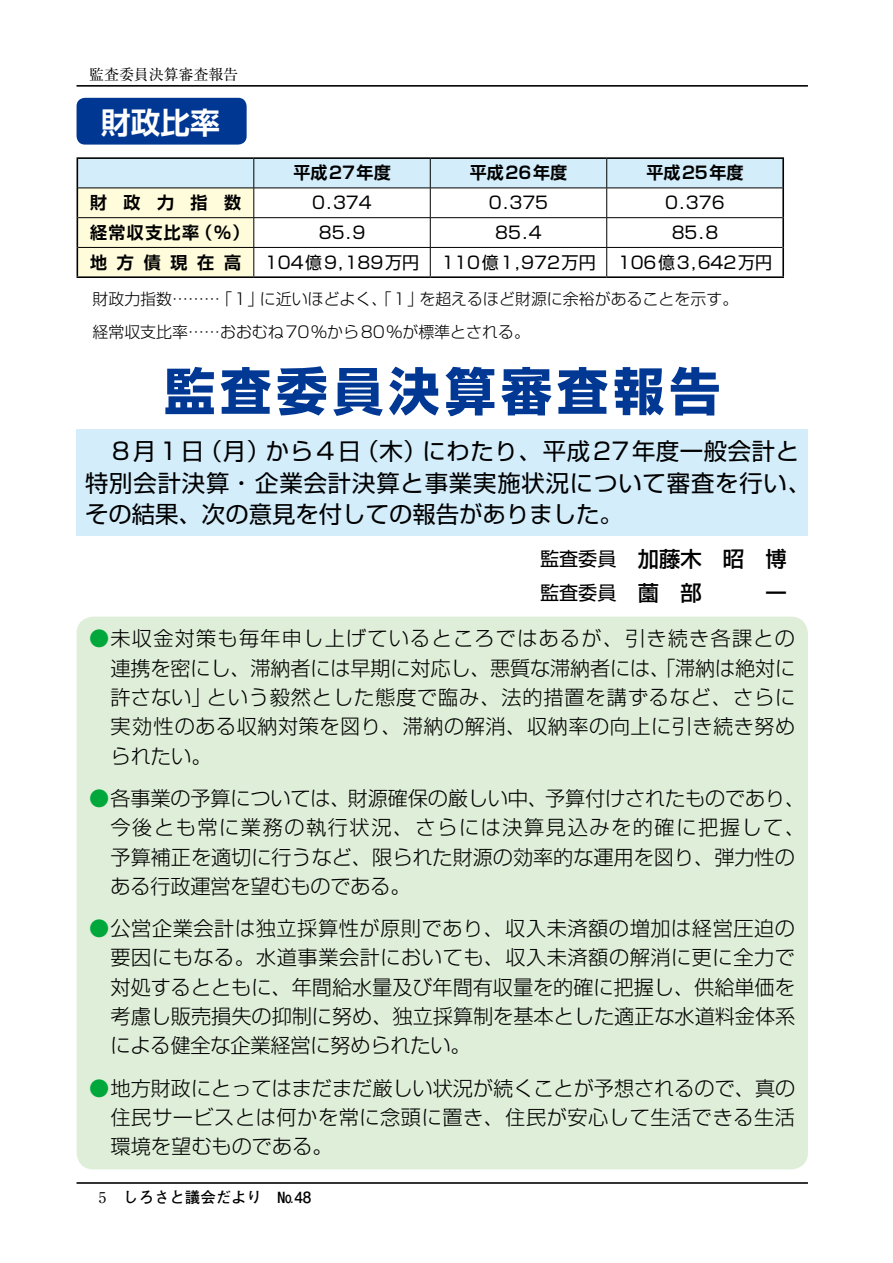
<style>
.page{position:relative;width:893px;height:1263px;background:#fff}
.page>*{position:absolute;margin:0;border:0;box-sizing:border-box;transform-origin:0 0}
.t1{font:700 51px "Shin Go Pro";letter-spacing:.1em;color:#003894}
.t2{font:700 29.7px "Shin Go Pro De";color:#fff}
.t3{font:23.4px/32px "Shin Go Pro";letter-spacing:.025em;color:#000}
.t4{font:500 21.3px "Shin Go Pro";color:#000}
.t5{font:300 20.25px/29.4px "Shin Go Pro";color:#000;text-align:justify}
.t6{font:300 20.25px/29.4px "Shin Go Pro";letter-spacing:.04em;color:#000;text-align:right}
.t7{font:300 20.25px/29.4px "Shin Go Pro";letter-spacing:.025em;color:#000}
.t8{font:19.2px/33.6px "Shin Go Pro";color:#000}
.t9{font:16.95px "Shin Go Pro";color:#000}
.t10{font:700 16.95px "Shin Go Pro De";letter-spacing:.1em;color:#000}
.t11{font:300 15.9px/33px "Shin Go Pro";color:#000}
.t12{font:700 15.45px "Futo Go B101 Pro";color:#000}
.t13{font:14.85px "Ryumin Pro";color:#000}
.s1{color:#00a73b}
</style>
<div class="page">
<hr style="left:77px;top:1182px;width:731px;height:2px;background:#000">
<hr style="left:77px;top:85px;width:731px;height:2px;background:#000">
<div style="left:77px;top:617px;width:731px;height:552px;background:#dfeed8;border-radius:17px"></div>
<div style="left:77px;top:429px;width:731px;height:107px;background:#d3edfb"></div>
<div style="left:77px;top:98px;width:170px;height:47px;background:#003793;border-radius:9px"></div>
<hr style="left:77px;top:157px;width:177px;height:2px;background:#000">
<hr style="left:254px;top:157px;width:176px;height:2px;background:#000">
<hr style="left:430px;top:157px;width:177px;height:2px;background:#000">
<hr style="left:607px;top:157px;width:177px;height:2px;background:#000">
<hr style="left:782px;top:159px;width:2px;height:29px;background:#000">
<hr style="left:782px;top:188px;width:2px;height:30px;background:#000">
<hr style="left:782px;top:218px;width:2px;height:29px;background:#000">
<hr style="left:782px;top:247px;width:2px;height:29px;background:#000">
<hr style="left:77px;top:276px;width:177px;height:2px;background:#000">
<hr style="left:254px;top:276px;width:176px;height:2px;background:#000">
<hr style="left:430px;top:276px;width:177px;height:2px;background:#000">
<hr style="left:607px;top:276px;width:177px;height:2px;background:#000">
<svg style="left:77px;top:158px;width:706px;height:119px"></svg>
<p class="t13" style="left:89px;top:63px;width:150px">監査委員決算審査報告</p>
<h2 class="t2" style="left:101px;top:98px;width:121px">財政比率</h2>
<p class="t10" style="left:293px;top:159px;width:99px">平成27年度</p>
<p class="t10" style="left:470px;top:159px;width:99px">平成26年度</p>
<p class="t10" style="left:646px;top:159px;width:99px">平成25年度</p>
<p class="t10" style="left:90px;top:189px;width:152px">財政力指数</p>
<p class="t9" style="left:312px;top:189px;width:61px">0.374</p>
<p class="t9" style="left:489px;top:189px;width:61px">0.375</p>
<p class="t9" style="left:665px;top:189px;width:61px">0.376</p>
<p class="t10" style="left:90px;top:219px;width:111px">経常収支比率</p>
<p class="t10" style="left:196px;top:219px;width:55px">)％(</p>
<p class="t9" style="left:319px;top:219px;width:48px">85.9</p>
<p class="t9" style="left:495px;top:219px;width:48px">85.4</p>
<p class="t9" style="left:672px;top:219px;width:48px">85.8</p>
<p class="t10" style="left:90px;top:248px;width:152px">地方債現在高</p>
<p class="t9" style="left:265px;top:248px;width:156px">104億9,189万円</p>
<p class="t9" style="left:441px;top:248px;width:156px">110億1,972万円</p>
<p class="t9" style="left:618px;top:248px;width:156px">106億3,642万円</p>
<p class="t11" style="left:77px;top:280px;width:455px">　財政力指数………「１」<br>　経常収支比率……おおむね70％から80％が標準とされる。</p>
<p class="t11" style="left:260px;top:280px;width:165px">に近いほどよく、「１」</p>
<p class="t11" style="left:419px;top:280px;width:320px">を超えるほど財源に余裕があることを示す。</p>
<h1 class="t1" style="left:164px;top:351px;width:558px">監査委員決算審査報告</h1>
<p class="t3" style="left:422px;top:432px;width:378px">にわたり、平成27年度一般会計と</p>
<p class="t3" style="left:199px;top:432px;width:73px">（月）</p>
<p class="t3" style="left:355px;top:432px;width:73px">（木）</p>
<p class="t3" style="left:266px;top:432px;width:97px">から４日</p>
<p class="t3" style="left:85px;top:432px;width:728px">　８月１日<br>特別会計決算・企業会計決算と事業実施状況について審査を行い、その結果、次の意見を付しての報告がありました。</p>
<p class="t4" style="left:638px;top:542px;width:150px">加藤木　昭　博</p>
<p class="t8" style="left:540px;top:540px;width:78px">監査委員監査委員</p>
<p class="t6" style="left:89px;top:621px;width:707px"><span class="s1">●</span>未収金対策も毎年申し上げているところではあるが、引き続き各課との連携を密にし、滞納者には早期に対応し、悪質な滞納者には、「滞納は絶対にという毅然とした態度で臨み、法的措置を講ずるなど、さらに</p>
<p class="t7" style="left:111px;top:680px;width:686px">許さない」<br>実効性のある収納対策を図り、滞納の解消、収納率の向上に引き続き努められたい。</p>
<p class="t5" style="left:111px;top:781px;width:696px;text-align:left;text-indent:-21px"><span class="s1">●</span>各事業の予算については、財源確保の厳しい中、予算付けされたものであり、今後とも常に業務の執行状況、さらには決算見込みを的確に把握して、予算補正を適切に行うなど、限られた財源の効率的な運用を図り、弾力性のある行政運営を望むものである。</p>
<p class="t5" style="left:111px;top:911px;width:686px;text-indent:-21px"><span class="s1">●</span>公営企業会計は独立採算性が原則であり、収入未済額の増加は経営圧迫の要因にもなる。水道事業会計においても、収入未済額の解消に更に全力で対処するとともに、年間給水量及び年間有収量を的確に把握し、供給単価を考慮し販売損失の抑制に努め、独立採算制を基本とした適正な水道料金体系による健全な企業経営に努められたい。</p>
<p class="t5" style="left:111px;top:1071px;width:686px;text-indent:-21px"><span class="s1">●</span>地方財政にとってはまだまだ厳しい状況が続くことが予想されるので、真の住民サービスとは何かを常に念頭に置き、住民が安心して生活できる生活環境を望むものである。</p>
<p class="t13" style="left:99px;top:1185px;width:9px">5</p>
<p class="t12" style="left:123px;top:1185px;width:140px">しろさと議会だより</p>
<p class="t12" style="left:277px;top:1185px;width:36px">No48</p>
</div>
